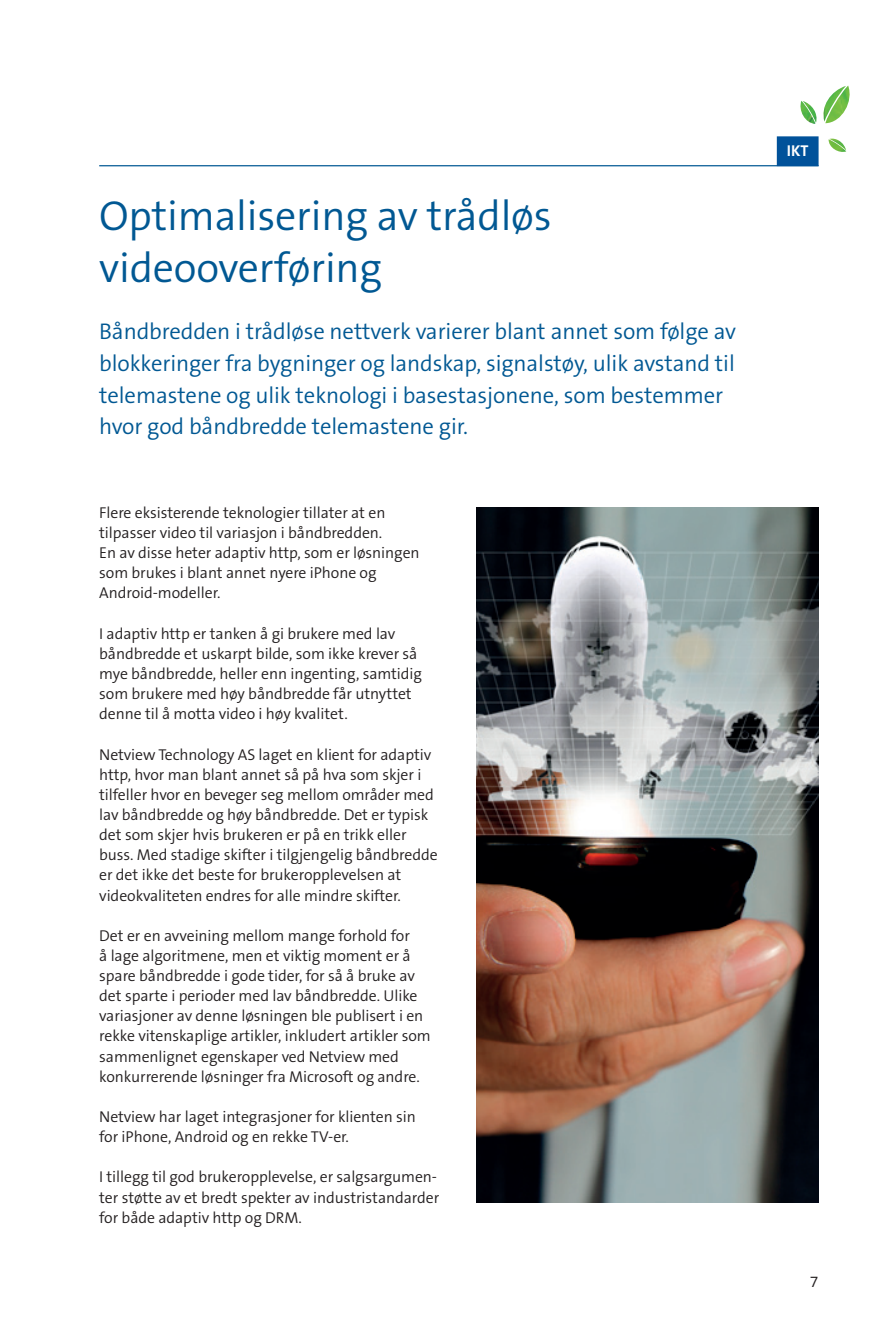
<style>
.page{position:relative;width:893px;height:1325px;background:#fff}
.page>*{position:absolute;margin:0;border:0;box-sizing:border-box;transform-origin:0 0}
.t1{font:300 42px/52.5px "The Sans B4";letter-spacing:-.005em;color:#015893}
.t2{font:300 22.75px/31.5px "The Sans B4";letter-spacing:-.005em;color:#015893}
.t3{font:300 15.75px/20.1px "The Sans B4";letter-spacing:-.005em;color:#231f20}
.t4{font:700 15.75px "The Sans B7";color:#fff}
</style>
<div class="page">
<img style="left:825px;top:85px;width:25px;height:38px">
<img style="left:823px;top:86px;width:23px;height:36px">
<img style="left:828px;top:139px;width:18px;height:13px">
<img style="left:829px;top:139px;width:17px;height:11px">
<img style="left:800px;top:101px;width:15px;height:23px">
<img style="left:803px;top:101px;width:14px;height:22px">
<hr style="left:99px;top:165px;width:720px;height:1px;background:#015893">
<div style="left:777px;top:136px;width:42px;height:30px;background:#01529a"></div>
<img style="left:476px;top:507px;width:343px;height:695px">
<h1 class="t1" style="left:99px;top:191px;width:454px">Optimalisering av trådløs videooverføring</h1>
<p class="t2" style="left:99px;top:317px;width:638px">Båndbredden i trådløse nettverk varierer blant annet som følge av blokkeringer fra bygninger og landskap, signalstøy, ulik avstand til telemastene og ulik teknologi i basestasjonene, som bestemmer hvor god båndbredde telemastene gir.</p>
<p class="t3" style="left:99px;top:503px;width:322px">Flere eksisterende teknologier tillater at en tilpasser video til variasjon i båndbredden.<br>En av disse heter adaptiv http, som er løsningen som brukes i blant annet nyere iPhone og Android-modeller.</p>
<p class="t3" style="left:99px;top:624px;width:324px">I adaptiv http er tanken å gi brukere med lav båndbredde et uskarpt bilde, som ikke krever så mye båndbredde, heller enn ingenting, samtidig som brukere med høy båndbredde får utnyttet denne til å motta video i høy kvalitet.</p>
<p class="t3" style="left:99px;top:745px;width:340px">Netview Technology AS laget en klient for adaptiv http, hvor man blant annet så på hva som skjer i tilfeller hvor en beveger seg mellom områder med lav båndbredde og høy båndbredde. Det er typisk det som skjer hvis brukeren er på en trikk eller buss. Med stadige skifter i tilgjengelig båndbredde er det ikke det beste for brukeropplevelsen at videokvaliteten endres for alle mindre skifter.</p>
<p class="t3" style="left:99px;top:926px;width:333px">Det er en avveining mellom mange forhold for<br>å lage algoritmene, men et viktig moment er å spare båndbredde i gode tider, for så å bruke av det sparte i perioder med lav båndbredde. Ulike variasjoner av denne løsningen ble publisert i en rekke vitenskaplige artikler, inkludert artikler som sammenlignet egenskaper ved Netview med konkurrerende løsninger fra Microsoft og andre.</p>
<p class="t3" style="left:99px;top:1107px;width:318px">Netview har laget integrasjoner for klienten sin for iPhone, Android og en rekke TV-er.</p>
<p class="t3" style="left:99px;top:1167px;width:342px">I tillegg til god brukeropplevelse, er salgsargumen&shy;ter støtte av et bredt spekter av industristandarder for både adaptiv http og DRM.</p>
<p class="t4" style="left:787px;top:143px;width:23px">IKT</p>
<p class="t3" style="left:810px;top:1272px;width:10px">7</p>
</div>
